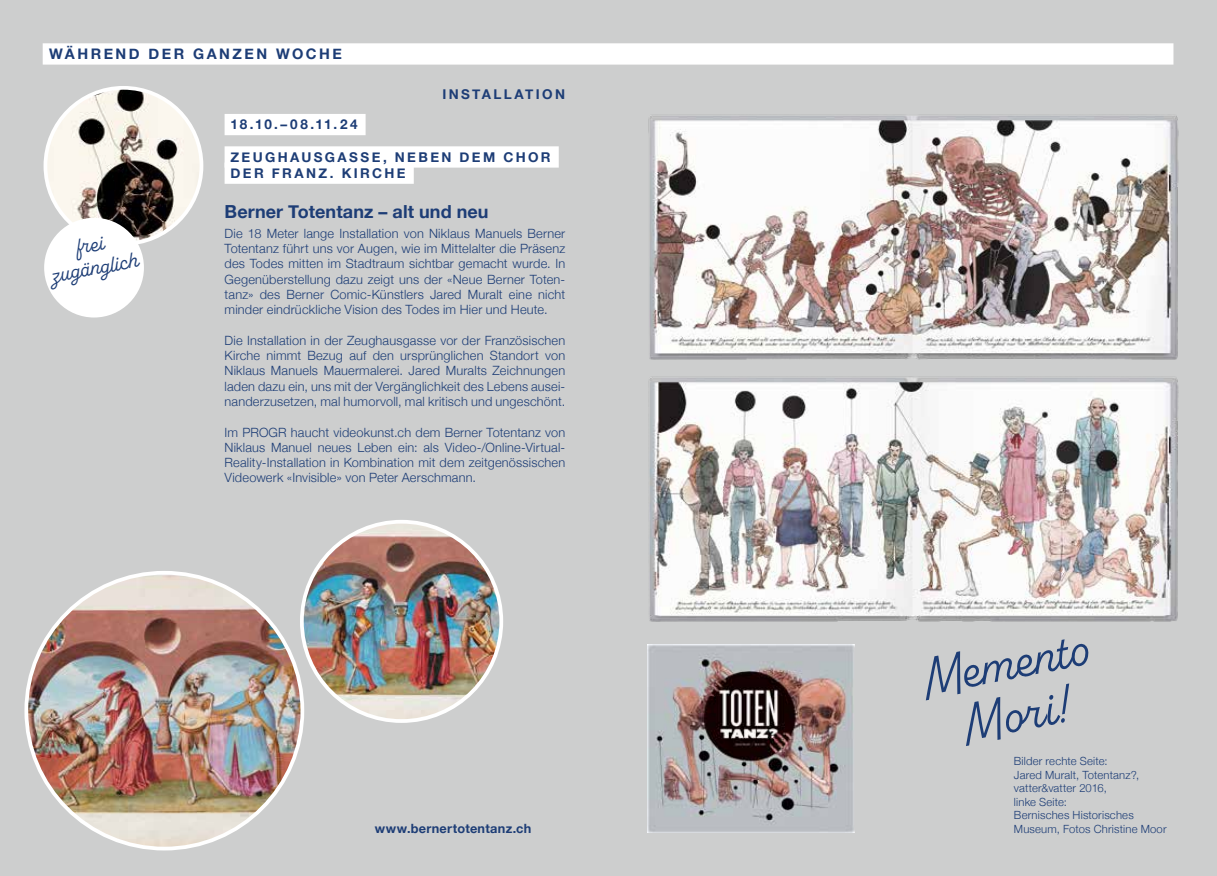
<style>
.page{position:relative;width:1217px;height:876px;background:#fff}
.page>*{position:absolute;margin:0;border:0;box-sizing:border-box;transform-origin:0 0}
.t1{font:53.55px/52.5px "Alkaline";color:#1d3d76;text-align:center}
.t2{font:23.55px/23.2px "Alkaline";color:#1d3d76;text-align:center}
.t3{font:700 18px "Helvetica Neue";letter-spacing:.005em;color:#1d3d76}
.t4{font:700 14.55px "Helvetica Neue";letter-spacing:.17em;color:#1d3d76}
.t5{font:700 13.5px/16.2px "Helvetica Neue";letter-spacing:.175em;color:#1d3d76}
.t6{font:300 12.75px/15.3px "Helvetica Neue";letter-spacing:.015em;color:#1d3d76;text-align:justify}
.t7{font:700 12.75px "Helvetica Neue";letter-spacing:.02em;color:#1d3d76}
.t8{font:300 11.25px/13.5px "Helvetica Neue";letter-spacing:.015em;color:#1d3d76}
</style>
<div class="page">
<div style="left:0;top:0;width:1216px;height:876px;background:#cdcece"></div>
<div style="left:43px;top:43px;width:1130px;height:22px;background:#fff"></div>
<img style="left:45px;top:88px;width:156px;height:156px;border-radius:78px">
<div style="left:44px;top:86px;width:159px;height:160px;border:4px solid #fff;border-radius:50%"></div>
<div style="left:44px;top:218px;width:100px;height:99px;background:#fff;border-radius:50%"></div>
<div style="left:224px;top:114px;width:141px;height:21px;background:#fff"></div>
<div style="left:224px;top:146px;width:334px;height:22px;background:#fff"></div>
<div style="left:224px;top:163px;width:189px;height:21px;background:#fff"></div>
<img style="left:26px;top:573px;width:276px;height:276px;border-radius:138px">
<img style="left:648px;top:116px;width:531px;height:244px">
<img style="left:649px;top:376px;width:530px;height:246px">
<img style="left:302px;top:522px;width:199px;height:199px;border-radius:100px">
<div style="left:300px;top:520px;width:203px;height:203px;border:4px solid #fff;border-radius:50%"></div>
<img style="left:647px;top:644px;width:207px;height:189px">
<p class="t4" style="left:49px;top:42px;width:294px">WÄHREND DER GANZEN WOCHE</p>
<p class="t5" style="left:442px;top:86px;width:124px">INSTALLATION</p>
<h2 class="t2" style="left:44px;top:242px;width:90px;rotate:-11deg">frei zugänglich</h2>
<p class="t5" style="left:230px;top:117px;width:128px">18.10.–08.11.24</p>
<p class="t5" style="left:230px;top:149px;width:321px">ZEUGHAUSGASSE, NEBEN DEM CHOR<br>DER FRANZ. KIRCHE</p>
<h3 class="t3" style="left:224px;top:198px;width:265px">Berner Totentanz – alt und neu</h3>
<p class="t6" style="left:224px;top:225px;width:342px">Die 18 Meter lange Installation von Niklaus Manuels Berner Totentanz führt uns vor Augen, wie im Mittelalter die Präsenz des Todes mitten im Stadtraum sichtbar gemacht wurde. In Gegenüberstellung dazu zeigt uns der «Neue Berner Toten&shy;tanz» des Berner Comic-Künstlers Jared Muralt eine nicht minder eindrückliche Vision des Todes im Hier und Heute.</p>
<p class="t6" style="left:224px;top:332px;width:342px">Die Installation in der Zeughausgasse vor der Französischen Kirche nimmt Bezug auf den ursprünglichen Standort von Niklaus Manuels Mauermalerei. Jared Muralts Zeichnungen laden dazu ein, uns mit der Vergänglichkeit des Lebens ausei&shy;nanderzusetzen, mal humorvoll, mal kritisch und ungeschönt.</p>
<p class="t6" style="left:224px;top:423px;width:342px">Im PROGR haucht videokunst.ch dem Berner Totentanz von Niklaus Manuel neues Leben ein: als Video-/Online-Virtual-Reality-Installation in Kombination mit dem zeitgenössischen Videowerk «Invisible» von Peter Aerschmann.</p>
<h1 class="t1" style="left:919px;top:654px;width:165px;rotate:-11deg">Memento<br>Mor i!</h1>
<p class="t8" style="left:1013px;top:754px;width:127px">Bilder rechte Seite:<br>Jared Muralt, Totentanz?, vatter&amp;vatter 2016,<br>linke Seite:<br>Bernisches Historisches</p>
<p class="t7" style="left:375px;top:818px;width:158px">www.bernertotentanz.ch</p>
<p class="t8" style="left:1013px;top:821px;width:154px">Museum, Fotos Christine Moor</p>
</div>
